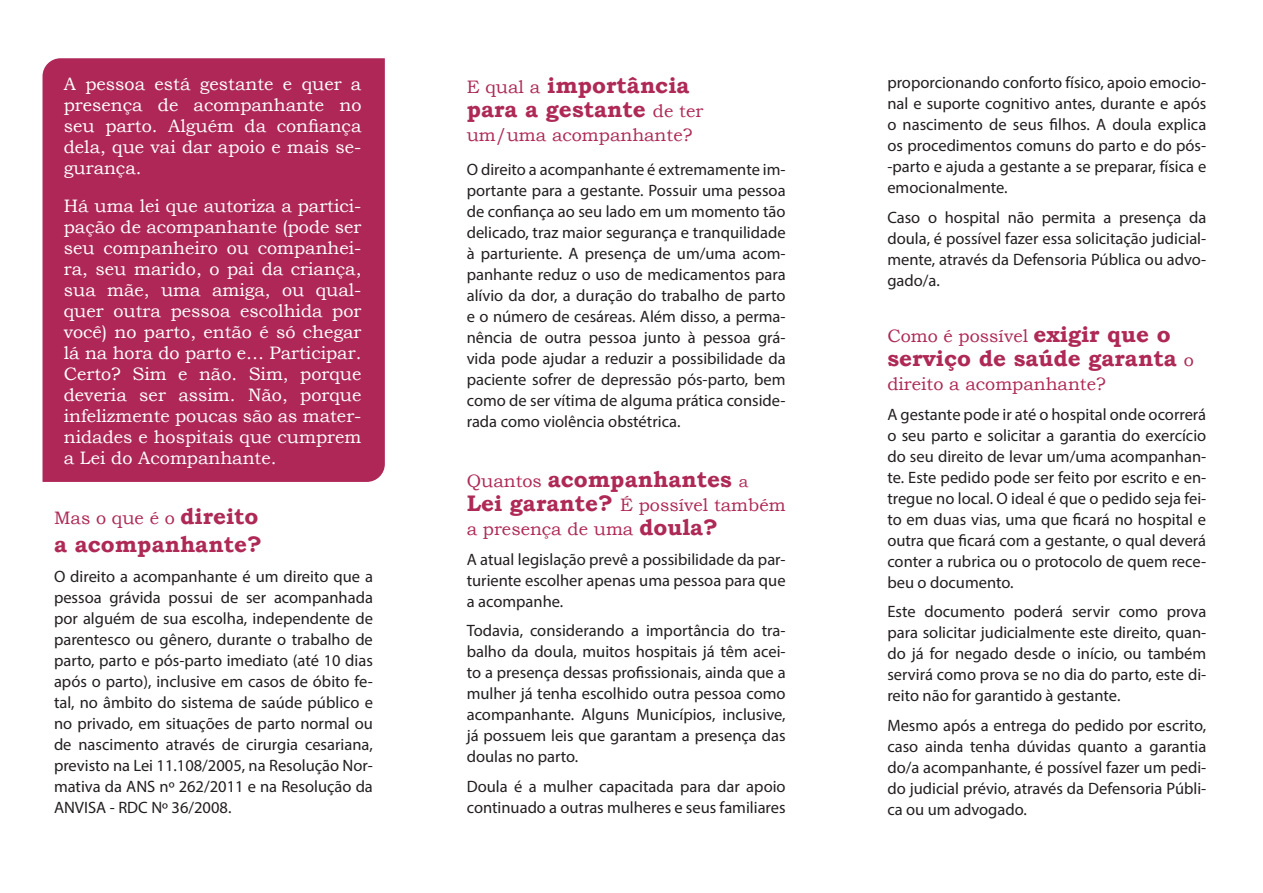
<style>
.page{position:relative;width:1263px;height:893px;background:#fff}
.page>*{position:absolute;margin:0;border:0;box-sizing:border-box;transform-origin:0 0}
.t1{font:700 22.5px/24px "Bookman Old Style";color:#ae2956}
.t2{font:18px/21px "Bookman Old Style";color:#fff;text-align:justify}
.t3{font:18px/24px "Bookman Old Style";color:#ae2956}
.t4{font:16.5px/21px "Myriad Pro";color:#231f20;text-align:justify}
.s1{font-weight:700;font-size:22.5px}
.s2{font-weight:400;font-size:18px}
.s3{font-weight:400;font-size:16.5px}
</style>
<div class="page">
<div style="left:43px;top:58px;width:342px;height:424px;background:#ae2756"></div>
<p class="t2" style="left:64px;top:74px;width:299px">A pessoa está gestante e quer a presença de acompanhante no seu parto. Alguém da confiança dela, que vai dar apoio e mais se&shy;gurança.</p>
<p class="t2" style="left:64px;top:196px;width:299px">Há uma lei que autoriza a partici&shy;pação de acompanhante (pode ser seu companheiro ou companhei&shy;ra, seu marido, o pai da criança, sua mãe, uma amiga, ou qual&shy;quer outra pessoa escolhida por você) no parto, então é só chegar lá na hora do parto e… Participar.<br>Certo? Sim e não. Sim, porque deveria ser assim. Não, porque infelizmente poucas são as mater&shy;nidades e hospitais que cumprem a Lei do Acompanhante.</p>
<p class="t3" style="left:54px;top:506px;width:206px">Mas o que é o <span class="s1">direito</span></p>
<p class="t1" style="left:54px;top:532px;width:209px">a acompanhante?</p>
<p class="t4" style="left:54px;top:565px;width:320px">O direito a acompanhante é um direito que a pessoa grávida possui de ser acompanhada por alguém de sua escolha, independente de parentesco ou gênero, durante o trabalho de parto, parto e pós-parto imediato (até 10 dias após o parto), inclusive em casos de óbito fe&shy;tal, no âmbito do sistema de saúde público e no privado, em situações de parto normal ou de nascimento através de cirurgia cesariana, previsto na Lei 11.108/2005, na Resolução Nor&shy;mativa da ANS nº 262/2011 e na Resolução da ANVISA - RDC Nº 36/2008.</p>
<p class="t1" style="left:467px;top:73px;width:238px"><span class="s2">E qual a</span> importância para a gestante <span class="s2">de ter</span></p>
<p class="t3" style="left:467px;top:123px;width:227px">um/uma acompanhante?</p>
<p class="t4" style="left:467px;top:158px;width:320px">O direito a acompanhante é extremamente im&shy;portante para a gestante. Possuir uma pessoa de confiança ao seu lado em um momento tão delicado, traz maior segurança e tranquilidade à parturiente. A presença de um/uma acom&shy;panhante reduz o uso de medicamentos para alívio da dor, a duração do trabalho de parto e o número de cesáreas. Além disso, a perma&shy;nência de outra pessoa junto à pessoa grá&shy;vida pode ajudar a reduzir a possibilidade da paciente sofrer de depressão pós-parto, bem como de ser vítima de alguma prática conside&shy;rada como violência obstétrica.</p>
<p class="t1" style="left:467px;top:467px;width:283px"><span class="s2">Quantos</span> acompanhantes <span class="s3">a</span></p>
<p class="t3" style="left:467px;top:493px;width:320px"><span class="s1">Lei garante?</span> É possível também a presença de uma <span class="s1">doula?</span></p>
<p class="t4" style="left:467px;top:548px;width:320px">A atual legislação prevê a possibilidade da par&shy;turiente escolher apenas uma pessoa para que a acompanhe.</p>
<p class="t4" style="left:467px;top:620px;width:320px">Todavia, considerando a importância do tra&shy;balho da doula, muitos hospitais já têm acei&shy;to a presença dessas profissionais, ainda que a mulher já tenha escolhido outra pessoa como acompanhante. Alguns Municípios, inclusive, já possuem leis que garantam a presença das doulas no parto.</p>
<p class="t4" style="left:467px;top:776px;width:320px">Doula é a mulher capacitada para dar apoio continuado a outras mulheres e seus familiares</p>
<p class="t4" style="left:887px;top:72px;width:320px">proporcionando conforto físico, apoio emocio&shy;nal e suporte cognitivo antes, durante e após o nascimento de seus filhos. A doula explica os procedimentos comuns do parto e do pós--parto e ajuda a gestante a se preparar, física e emocionalmente.</p>
<p class="t4" style="left:887px;top:206px;width:320px">Caso o hospital não permita a presença da doula, é possível fazer essa solicitação judicial&shy;mente, através da Defensoria Pública ou advo&shy;gado/a.</p>
<p class="t3" style="left:887px;top:324px;width:285px">Como é possível <span class="s1">exigir que o</span></p>
<p class="t1" style="left:887px;top:346px;width:308px">serviço de saúde garanta <span class="s2">o</span></p>
<p class="t3" style="left:887px;top:372px;width:220px">direito a acompanhante?</p>
<p class="t4" style="left:887px;top:403px;width:320px">A gestante pode ir até o hospital onde ocorrerá o seu parto e solicitar a garantia do exercício do seu direito de levar um/uma acompanhan&shy;te. Este pedido pode ser feito por escrito e en&shy;tregue no local. O ideal é que o pedido seja fei&shy;to em duas vias, uma que ficará no hospital e outra que ficará com a gestante, o qual deverá conter a rubrica ou o protocolo de quem rece&shy;beu o documento.</p>
<p class="t4" style="left:887px;top:601px;width:320px">Este documento poderá servir como prova para solicitar judicialmente este direito, quan&shy;do já for negado desde o início, ou também servirá como prova se no dia do parto, este di&shy;reito não for garantido à gestante.</p>
<p class="t4" style="left:887px;top:714px;width:320px">Mesmo após a entrega do pedido por escrito, caso ainda tenha dúvidas quanto a garantia do/a acompanhante, é possível fazer um pedi&shy;do judicial prévio, através da Defensoria Públi&shy;ca ou um advogado.</p>
</div>
